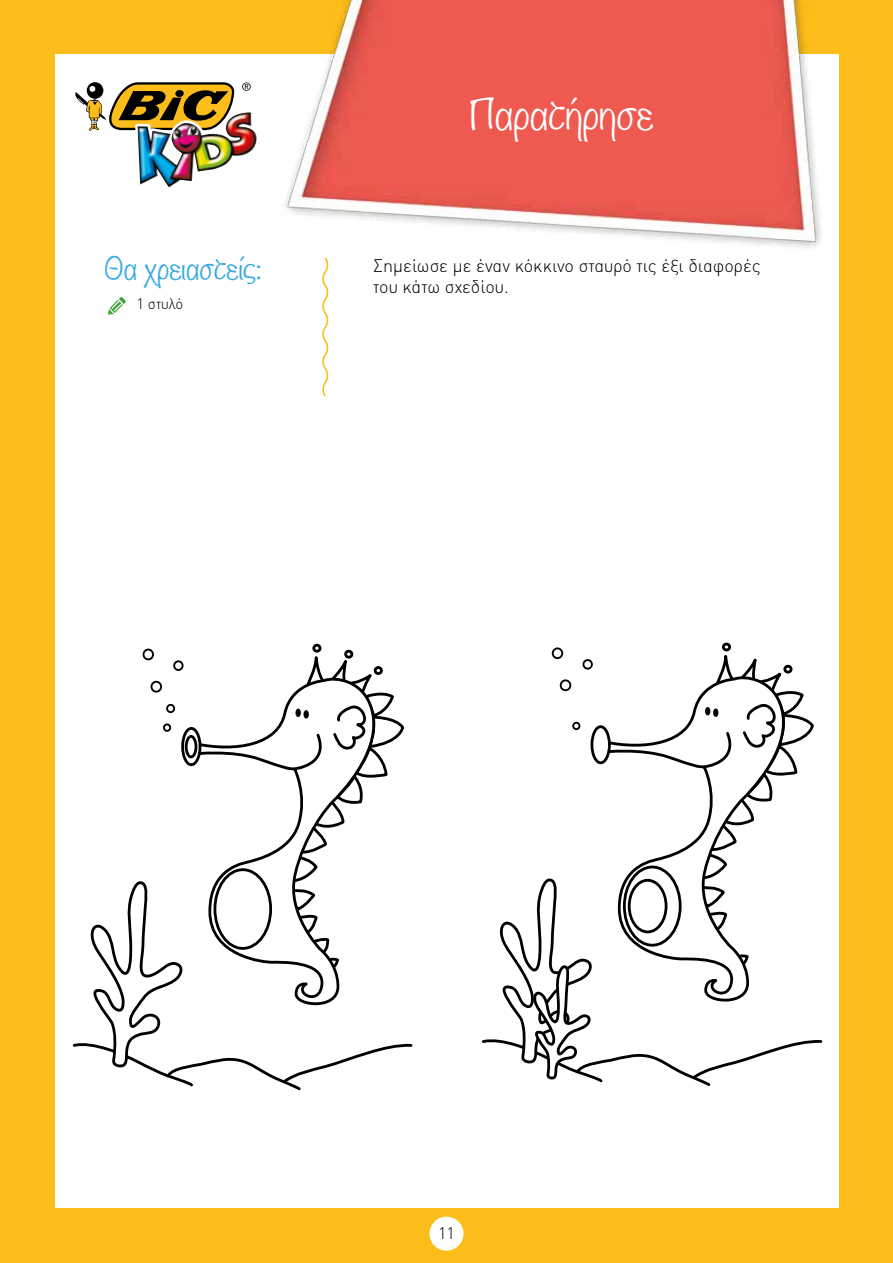
<style>
.page{position:relative;width:893px;height:1263px;background:#fcbd1b}
.page>*{position:absolute;margin:0;border:0;box-sizing:border-box;transform-origin:0 0}
.t1{font:300 37.5px "Noteworthy";color:#fff}
.t2{font:300 27px "Noteworthy";color:#36a9e1}
.t3{font:300 18px/21.6px "DIN Pro";color:#000}
.t4{font:300 16.5px "DIN Pro";color:#000}
.t5{font:300 15px "DIN Pro";letter-spacing:-.005em;color:#000}
</style>
<div class="page">
<div style="left:55px;top:55px;width:783px;height:1153px;background:#fff"></div>
<div style="left:429px;top:1216px;width:34px;height:35px;background:#fff;border-radius:50%"></div>
<img style="left:282px;top:0;width:543px;height:247px">
<svg style="left:75px;top:82px;width:176px;height:53px"></svg>
<img style="left:138px;top:112px;width:119px;height:76px">
<svg style="left:322px;top:257px;width:7px;height:140px"></svg>
<div style="left:722px;top:643px;width:9px;height:8px;border:3px solid #000;border-radius:50%"></div>
<svg style="left:482px;top:653px;width:341px;height:433px"></svg>
<div style="left:572px;top:722px;width:8px;height:8px;border:2px solid #000;border-radius:50%"></div>
<div style="left:561px;top:680px;width:9px;height:10px;background:#fff;border-radius:50%"></div>
<div style="left:560px;top:679px;width:11px;height:12px;border:2px solid #000;border-radius:50%"></div>
<div style="left:583px;top:660px;width:9px;height:9px;background:#fff;border-radius:50%"></div>
<div style="left:582px;top:659px;width:11px;height:11px;border:2px solid #000;border-radius:50%"></div>
<div style="left:553px;top:648px;width:9px;height:10px;background:#fff;border-radius:50%"></div>
<div style="left:552px;top:647px;width:11px;height:12px;border:2px solid #000;border-radius:50%"></div>
<div style="left:629px;top:880px;width:37px;height:52px;background:#fff;border-radius:50%"></div>
<div style="left:628px;top:879px;width:39px;height:54px;border:3px solid #000;border-radius:50%"></div>
<div style="left:312px;top:644px;width:9px;height:9px;border:3px solid #000;border-radius:50%"></div>
<svg style="left:72px;top:645px;width:341px;height:446px"></svg>
<div style="left:164px;top:724px;width:6px;height:7px;background:#fff;border-radius:50%"></div>
<div style="left:163px;top:723px;width:8px;height:9px;border:2px solid #000;border-radius:50%"></div>
<div style="left:167px;top:705px;width:7px;height:7px;background:#fff;border-radius:50%"></div>
<div style="left:166px;top:704px;width:9px;height:9px;border:2px solid #000;border-radius:50%"></div>
<div style="left:151px;top:682px;width:10px;height:10px;background:#fff;border-radius:50%"></div>
<div style="left:151px;top:681px;width:11px;height:12px;border:2px solid #000;border-radius:50%"></div>
<div style="left:174px;top:661px;width:9px;height:9px;background:#fff;border-radius:50%"></div>
<div style="left:173px;top:660px;width:11px;height:11px;border:2px solid #000;border-radius:50%"></div>
<div style="left:144px;top:649px;width:9px;height:10px;background:#fff;border-radius:50%"></div>
<div style="left:143px;top:649px;width:11px;height:11px;border:2px solid #000;border-radius:50%"></div>
<svg style="left:108px;top:297px;width:18px;height:18px"></svg>
<h1 class="t1" style="left:469px;top:81px;width:186px">Παρατήρησε</h1>
<h2 class="t2" style="left:105px;top:245px;width:158px">Θα χρειαστείς:</h2>
<p class="t3" style="left:373px;top:253px;width:389px">Σημείωσε με έναν κόκκινο σταυρό τις έξι διαφορές του κάτω σχεδίου.</p>
<p class="t5" style="left:136px;top:291px;width:49px">1 στυλό</p>
<p class="t4" style="left:438px;top:1220px;width:18px">11</p>
</div>
